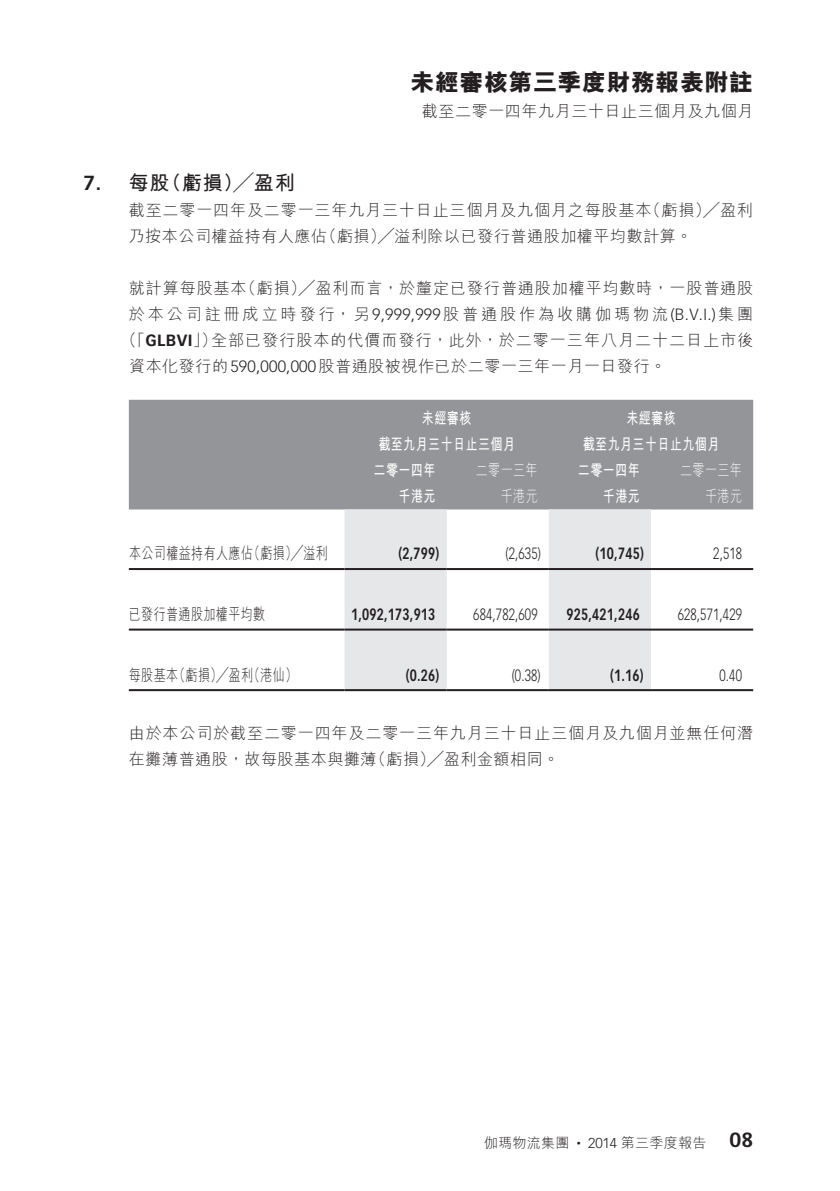
<style>
.page{position:relative;width:840px;height:1191px;background:#fff}
.page>*{position:absolute;margin:0;border:0;box-sizing:border-box;transform-origin:0 0}
.t1{font:800 24px "M Hei HK";letter-spacing:.02em;color:#231f20}
.t2{font:700 20px "M Hei HK";color:#231f20}
.t3{font:700 20px "Vectora LT Std";color:#231f20}
.t4{font:300 16px/26px "M Hei HK";letter-spacing:.055em;color:#231f20}
.t5{font:300 16px "M Hei HK";letter-spacing:.035em;color:#231f20}
.t6{font:700 16px "Vectora LT Std";letter-spacing:.02em;color:#231f20;scale:.75 1}
.t7{font:700 16px "M Hei HK";letter-spacing:.04em;color:#fff;scale:.75 1}
.t8{font:300 16px "M Hei HK";letter-spacing:.185em;color:#231f20}
.t9{font:300 16px "Vectora LT Std";letter-spacing:.015em;color:#231f20;scale:.75 1}
.t10{font:300 16px "M Hei HK";letter-spacing:.055em;color:#231f20;scale:.75 1}
.t11{font:300 16px "M Hei HK";letter-spacing:.035em;color:#231f20;scale:.75 1}
.t12{font:300 16px "M Hei HK";letter-spacing:.035em;color:#fff;scale:.75 1}
.t13{font:700 16px "Vectora LT Std";letter-spacing:.02em;color:#231f20}
.t14{font:300 14px "M Hei HK";letter-spacing:.02em;color:#231f20}
.t15{font:300 8px "Vectora LT Std";color:#231f20}
.s1{font-family:"Vectora LT Std"}
.s2{font-family:"M Hei HK";font-weight:300}
</style>
<div class="page">
<div style="left:129px;top:400px;width:623px;height:109px;background:#939598"></div>
<svg style="left:344px;top:509px;width:306px;height:180px;fill:#e6e7e9"></svg>
<hr style="left:129px;top:568px;width:215px;height:2px;background:#231f20">
<hr style="left:344px;top:568px;width:102px;height:2px;background:#231f20">
<hr style="left:446px;top:568px;width:102px;height:2px;background:#231f20">
<hr style="left:548px;top:568px;width:102px;height:2px;background:#231f20">
<hr style="left:650px;top:568px;width:102px;height:2px;background:#231f20">
<hr style="left:129px;top:628px;width:215px;height:2px;background:#231f20">
<hr style="left:344px;top:628px;width:102px;height:2px;background:#231f20">
<hr style="left:446px;top:628px;width:102px;height:2px;background:#231f20">
<hr style="left:548px;top:628px;width:102px;height:2px;background:#231f20">
<hr style="left:650px;top:628px;width:102px;height:2px;background:#231f20">
<hr style="left:129px;top:689px;width:215px;height:2px;background:#231f20">
<hr style="left:344px;top:689px;width:102px;height:2px;background:#231f20">
<hr style="left:446px;top:689px;width:102px;height:2px;background:#231f20">
<hr style="left:548px;top:689px;width:102px;height:2px;background:#231f20">
<hr style="left:650px;top:689px;width:102px;height:2px;background:#231f20">
<p class="t3" style="left:83px;top:170px;width:20px">7.</p>
<p class="t2" style="left:161px;top:168px;width:134px">（虧損）╱盈利</p>
<p class="t2" style="left:129px;top:168px;width:42px">每股</p>
<h1 class="t1" style="left:410px;top:70px;width:344px">未經審核第三季度財務報表附註</h1>
<p class="t5" style="left:422px;top:103px;width:332px">截至二零一四年九月三十日止三個月及九個月</p>
<p class="t4" style="left:644px;top:196px;width:109px">（虧損）╱盈利</p>
<p class="t4" style="left:320px;top:196px;width:373px;text-indent:-192px">截至二零一四年及二零一三年九月三十日止三個月及九個月之每股基本<br>（虧損）╱溢利除以已發行普通股加權平均數計算。</p>
<p class="t5" style="left:129px;top:228px;width:200px">乃按本公司權益持有人應佔</p>
<p class="t4" style="left:240px;top:274px;width:514px">（虧損）╱盈利而言，於釐定已發行普通股加權平均數時，一股普通股</p>
<p class="t4" style="left:129px;top:274px;width:119px">就計算每股基本</p>
<p class="t8" style="left:129px;top:306px;width:625px">於本公司註冊成立時發行，另<span class="s1">9,999,999</span>股普通股作為收購伽瑪物流 <span class="s1">B(</span> 集<span class="s1">) . I .V.</span> 團</p>
<p class="t4" style="left:211px;top:326px;width:543px">全部已發行股本的代價而發行，此外，於二零一三年八月二十二日上市後</p>
<p class="t13" style="left:121px;top:330px;width:98px"><span class="s2">（「</span>GLBVI<span class="s2">」）</span></p>
<p class="t5" style="left:129px;top:358px;width:538px">資本化發行的<span class="s1">590,000,000</span>股普通股被視作已於二零一三年一月一日發行。</p>
<p class="t7" style="left:626px;top:406px;width:67px">未經審核</p>
<p class="t7" style="left:422px;top:406px;width:67px">未經審核</p>
<p class="t7" style="left:378px;top:432px;width:184px">截至九月三十日止三個月</p>
<p class="t7" style="left:582px;top:432px;width:184px">截至九月三十日止九個月</p>
<p class="t7" style="left:373px;top:458px;width:84px">二零一四年</p>
<p class="t12" style="left:475px;top:462px;width:84px">二零一三年</p>
<p class="t7" style="left:577px;top:458px;width:84px">二零一四年</p>
<p class="t12" style="left:679px;top:462px;width:84px">二零一三年</p>
<p class="t7" style="left:398px;top:484px;width:51px">千港元</p>
<p class="t12" style="left:500px;top:488px;width:51px">千港元</p>
<p class="t7" style="left:602px;top:484px;width:51px">千港元</p>
<p class="t12" style="left:704px;top:488px;width:51px">千港元</p>
<p class="t10" style="left:248px;top:545px;width:108px">（虧損）╱溢利</p>
<p class="t11" style="left:129px;top:545px;width:167px">本公司權益持有人應佔</p>
<p class="t6" style="left:398px;top:544px;width:56px">)2,799(</p>
<p class="t9" style="left:505px;top:544px;width:49px">)2,635(</p>
<p class="t6" style="left:595px;top:544px;width:66px">)10,745(</p>
<p class="t9" style="left:712px;top:544px;width:40px">2,518</p>
<p class="t11" style="left:129px;top:606px;width:183px">已發行普通股加權平均數</p>
<p class="t6" style="left:351px;top:604px;width:114px">1,092,173,913</p>
<p class="t9" style="left:473px;top:605px;width:87px">684,782,609</p>
<p class="t6" style="left:566px;top:604px;width:99px">925,421,246</p>
<p class="t9" style="left:677px;top:605px;width:87px">628,571,429</p>
<p class="t10" style="left:173px;top:666px;width:108px">（虧損）╱盈利</p>
<p class="t10" style="left:248px;top:666px;width:67px">（港仙(</p>
<p class="t10" style="left:129px;top:666px;width:67px">每股基本</p>
<p class="t6" style="left:405px;top:665px;width:46px">)0.26(</p>
<p class="t9" style="left:511px;top:665px;width:40px">)0.38(</p>
<p class="t6" style="left:609px;top:665px;width:46px">)1.16(</p>
<p class="t9" style="left:719px;top:665px;width:31px">0.40</p>
<p class="t4" style="left:370px;top:720px;width:384px;text-indent:-241px">由於本公司於截至二零一四年及二零一三年九月三十日止三個月及九個月並無任何潛（虧損）╱盈利金額相同。</p>
<p class="t5" style="left:129px;top:751px;width:249px">在攤薄普通股，故每股基本與攤薄</p>
<p class="t14" style="left:483px;top:1135px;width:87px">伽瑪物流集團</p>
<p class="t15" style="left:576px;top:1138px;width:5px">•</p>
<p class="t14" style="left:587px;top:1135px;width:120px"><span class="s1">2014</span> 第三季度報告</p>
<p class="t3" style="left:729px;top:1127px;width:25px">08</p>
</div>
